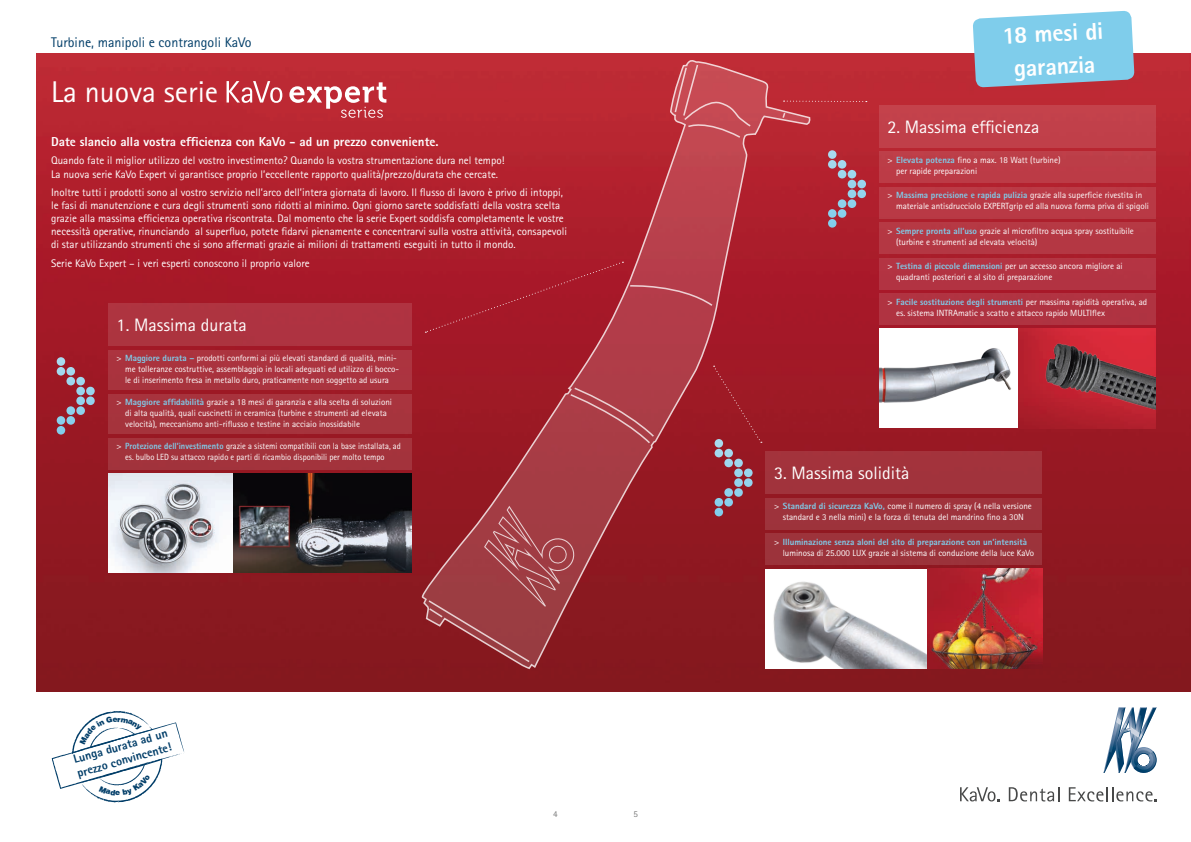
<style>
.page{position:relative;width:1191px;height:842px;background:#fff}
.page>*{position:absolute;margin:0;border:0;box-sizing:border-box;transform-origin:0 0}
.t1{font:30px "Agfa Rotis Sans Serif";color:#fff}
.t2{font:800 24px/32.7px "Agfa Rotis Sans Serif";color:#fff;text-align:center}
.t3{font:18px "Agfa Rotis Sans Serif";color:#fff}
.t4{font:14px "Agfa Rotis Sans Serif";color:#003d68}
.t5{font:800 13px "Agfa Rotis Sans Serif";color:#fff}
.t6{font:800 12px/14.2px "Agfa Rotis Sans Serif";color:#003d68}
.t7{font:11px/13.2px "Agfa Rotis Sans Serif";color:#fff}
.t8{font:9px/10.8px "Agfa Rotis Sans Serif";color:#fff}
.t9{font:9px "Agfa Rotis Sans Serif";color:#777878}
.t10{font:900 7.7px "Helvetica";color:#003d68}
.s1{font-weight:800;color:#7fcdeb}
</style>
<div class="page">
<img style="left:37px;top:54px;width:1154px;height:638px">
<svg style="left:972px;top:11px;width:162px;height:77px;background:#8ac4df"></svg>
<svg style="left:420px;top:60px;width:390px;height:608px;background:#a7242f"></svg>
<svg style="left:569px;top:387px;width:86px;height:58px;background:#ae454e"></svg>
<svg style="left:674px;top:63px;width:77px;height:76px;background:#c9535c"></svg>
<svg style="left:781px;top:111px;width:5px;height:9px"></svg>
<svg style="left:427px;top:506px;width:149px;height:158px;background:#9d3b41"></svg>
<svg style="left:57px;top:357px;width:38px;height:68px;background:#9b4e5e"></svg>
<svg style="left:828px;top:150px;width:38px;height:68px;background:#aa5565"></svg>
<svg style="left:1103px;top:707px;width:53px;height:66px"></svg>
<svg style="left:1008px;top:787px;width:51px;height:14px"></svg>
<svg style="left:1068px;top:787px;width:89px;height:14px"></svg>
<svg style="left:960px;top:787px;width:40px;height:14px"></svg>
<div style="left:108px;top:438px;width:303px;height:31px;background:#a3333c"></div>
<svg style="left:783px;top:100px;width:84px;height:3px"></svg>
<svg style="left:425px;top:262px;width:289px;height:71px;background:#ac2635"></svg>
<img style="left:108px;top:473px;width:303px;height:100px">
<div style="left:108px;top:394px;width:303px;height:40px;background:#a6343d"></div>
<div style="left:108px;top:350px;width:303px;height:40px;background:#ab333f"></div>
<div style="left:108px;top:303px;width:303px;height:43px;background:#ae3341"></div>
<div style="left:879px;top:152px;width:276px;height:31px;background:#bc3b47"></div>
<div style="left:879px;top:187px;width:276px;height:31px;background:#b93945"></div>
<div style="left:879px;top:105px;width:276px;height:42px;background:#c1404a"></div>
<div style="left:879px;top:223px;width:276px;height:31px;background:#b43743"></div>
<div style="left:879px;top:258px;width:276px;height:31px;background:#b33342"></div>
<div style="left:879px;top:293px;width:276px;height:32px;background:#b03341"></div>
<div style="left:765px;top:451px;width:277px;height:43px;background:#a1333c"></div>
<div style="left:765px;top:498px;width:277px;height:31px;background:#9e333c"></div>
<div style="left:765px;top:533px;width:277px;height:32px;background:#9c333b"></div>
<img style="left:765px;top:569px;width:162px;height:99px">
<img style="left:927px;top:569px;width:115px;height:99px">
<img style="left:1017px;top:329px;width:138px;height:99px">
<img style="left:1041px;top:329px;width:114px;height:96px">
<svg style="left:713px;top:366px;width:49px;height:140px;background:#9a2e3a"></svg>
<svg style="left:879px;top:329px;width:138px;height:99px"></svg>
<svg style="left:226px;top:81px;width:56px;height:22px"></svg>
<svg style="left:289px;top:82px;width:97px;height:36px"></svg>
<svg style="left:52px;top:711px;width:132px;height:91px"></svg>
<h3 class="t4" style="left:51px;top:34px;width:202px">Turbine, manipoli e contrangoli KaVo</h3>
<h1 class="t1" style="left:51px;top:74px;width:169px">La nuova serie</h1>
<h3 class="t5" style="left:51px;top:134px;width:389px">Date slancio alla vostra efficienza con KaVo - ad un prezzo conveniente.</h3>
<p class="t7" style="left:51px;top:154px;width:455px">Quando fate il miglior utilizzo del vostro investimento? Quando la vostra strumentazione dura nel tempo!<br>La nuova serie KaVo Expert vi garantisce proprio l’eccellente rapporto qualità/prezzo/durata che cercate.</p>
<p class="t7" style="left:51px;top:185px;width:518px">Inoltre tutti i prodotti sono al vostro servizio nell’arco dell’intera giornata di lavoro. Il flusso di lavoro è privo di intoppi, le fasi di manutenzione e cura degli strumenti sono ridotti al minimo. Ogni giorno sarete soddisfatti della vostra scelta grazie alla massima efficienza operativa riscontrata. Dal momento che la serie Expert soddisfa completamente le vostre necessità operative, rinunciando al superfluo, potete fidarvi pienamente e concentrarvi sulla vostra attività, consapevoli di star utilizzando strumenti che si sono affermati grazie ai milioni di trattamenti eseguiti in tutto il mondo.</p>
<p class="t7" style="left:51px;top:256px;width:260px">Serie KaVo Expert – i veri esperti conoscono il proprio valore</p>
<h3 class="t3" style="left:117px;top:314px;width:131px">1. Massima durata</h3>
<p class="t8" style="left:125px;top:353px;width:275px;text-indent:-9px">&gt; <span class="s1">Maggiore durata –</span> prodotti conformi ai più elevati standard di qualità, mini&shy;me tolleranze costruttive, assemblaggio in locali adeguati ed utilizzo di bocco&shy;le di inserimento fresa in metallo duro, praticamente non soggetto ad usura</p>
<p class="t8" style="left:125px;top:397px;width:268px;text-indent:-9px">&gt; <span class="s1">Maggiore affidabilità</span> grazie a 18 mesi di garanzia e alla scelta di soluzioni di alta qualità, quali cuscinetti in ceramica (turbine e strumenti ad elevata velocità), meccanismo anti-riflusso e testine in acciaio inossidabile</p>
<p class="t8" style="left:125px;top:441px;width:277px;text-indent:-9px">&gt; <span class="s1">Protezione dell’investimento</span> grazie a sistemi compatibili con la base installata, ad es. bulbo LED su attacco rapido e parti di ricambio disponibili per molto tempo</p>
<h3 class="t6" style="left:72px;top:753px;width:99px;rotate:-16deg">Lunga durata ad un prezzo convincente!</h3>
<p class="t10" style="left:115px;top:787px;width:7px">e</p>
<p class="t9" style="left:553px;top:809px;width:6px">4</p>
<p class="t9" style="left:633px;top:809px;width:6px">5</p>
<h2 class="t2" style="left:1001px;top:19px;width:102px;rotate:-3deg">18 mesi di garanzia</h2>
<h3 class="t3" style="left:887px;top:116px;width:153px">2. Massima efficienza</h3>
<p class="t8" style="left:896px;top:154px;width:166px;text-indent:-9px">&gt; <span class="s1">Elevata potenza</span> fino a max. 18 Watt (turbine) per rapide preparazioni</p>
<p class="t8" style="left:896px;top:190px;width:254px;text-indent:-9px">&gt; <span class="s1">Massima precisione e rapida pulizia</span> grazie alla superficie rivestita in materiale antisdrucciolo EXPERTgrip ed alla nuova forma priva di spigoli</p>
<p class="t8" style="left:896px;top:225px;width:239px;text-indent:-9px">&gt; <span class="s1">Sempre pronta all’uso</span> grazie al microfiltro acqua spray sostituibile (turbine e strumenti ad elevata velocità)</p>
<p class="t8" style="left:896px;top:261px;width:228px;text-indent:-9px">&gt; <span class="s1">Testina di piccole dimensioni</span> per un accesso ancora migliore ai quadranti posteriori e al sito di preparazione</p>
<p class="t8" style="left:896px;top:296px;width:253px;text-indent:-9px">&gt; <span class="s1">Facile sostituzione degli strumenti</span> per massima rapidità operativa, ad es. sistema INTRAmatic a scatto e attacco rapido MULTIflex</p>
<h3 class="t3" style="left:774px;top:462px;width:137px">3. Massima solidità</h3>
<p class="t8" style="left:774px;top:501px;width:259px;text-align:center">&gt; <span class="s1">Standard di sicurezza KaVo,</span> come il numero di spray (4 nella versione standard e 3 nella mini) e la forza di tenuta del mandrino fino a 30N</p>
<p class="t8" style="left:782px;top:536px;width:253px;text-indent:-9px">&gt; <span class="s1">Illuminazione senza aloni del sito di preparazione con un’intensità </span>luminosa di 25.000 LUX grazie al sistema di conduzione della luce KaVo</p>
</div>
